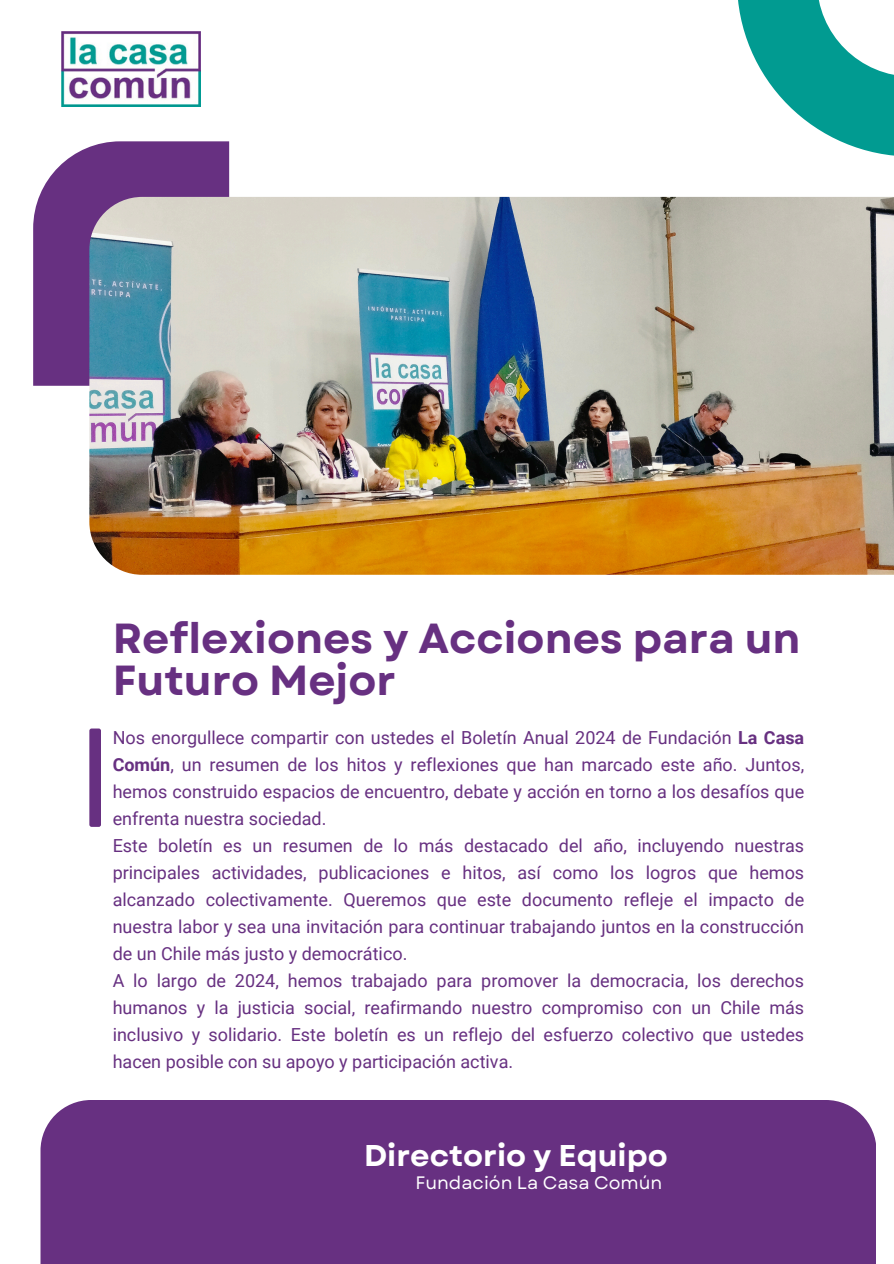
<style>
.page{position:relative;width:894px;height:1264px;background:#fff}
.page>*{position:absolute;margin:0;border:0;box-sizing:border-box;transform-origin:0 0}
.t1{font:700 42px/41.7px "Garet";color:#673081}
.t2{font:700 30px "Garet";color:#fff}
.t3{font:18px/27px "Roboto";color:#673081;text-align:justify}
.t4{font:18px "Garet";color:#fff}
.s1{font-weight:700}
</style>
<div class="page">
<svg style="left:33px;top:141px;width:196px;height:244px;background:#73418b"></svg>
<img style="left:89px;top:197px;width:804px;height:378px">
<svg style="left:738px;top:0;width:155px;height:156px"></svg>
<div style="left:89px;top:728px;width:12px;height:98px;background:#673081;border-radius:2px"></div>
<div style="left:40px;top:1099px;width:836px;height:164px;background:#673081"></div>
<img style="left:61px;top:31px;width:140px;height:76px">
<p class="t1" style="left:113px;top:618px;width:689px">Reflexiones y Acciones para un<br>Futuro Mejor</p>
<p class="t3" style="left:113px;top:724px;width:693px">Nos enorgullece compartir con ustedes el Boletín Anual 2024 de Fundación <span class="s1">La Casa Común</span>, un resumen de los hitos y reflexiones que han marcado este año. Juntos, hemos construido espacios de encuentro, debate y acción en torno a los desafíos que enfrenta nuestra sociedad.</p>
<p class="t3" style="left:113px;top:832px;width:692px">Este boletín es un resumen de lo más destacado del año, incluyendo nuestras principales actividades, publicaciones e hitos, así como los logros que hemos alcanzado colectivamente. Queremos que este documento refleje el impacto de nuestra labor y sea una invitación para continuar trabajando juntos en la construcción de un Chile más justo y democrático.</p>
<h1 class="t3" style="left:113px;top:967px;width:692px">A lo largo de 2024, hemos trabajado para promover la democracia, los derechos humanos y la justicia social, reafirmando nuestro compromiso con un Chile más inclusivo y solidario. Este boletín es un reflejo del esfuerzo colectivo que ustedes hacen posible con su apoyo y participación activa.</h1>
<p class="t2" style="left:364px;top:1133px;width:305px">Directorio y Equipo</p>
<p class="t4" style="left:415px;top:1169px;width:248px">Fundación La Casa Común</p>
</div>
